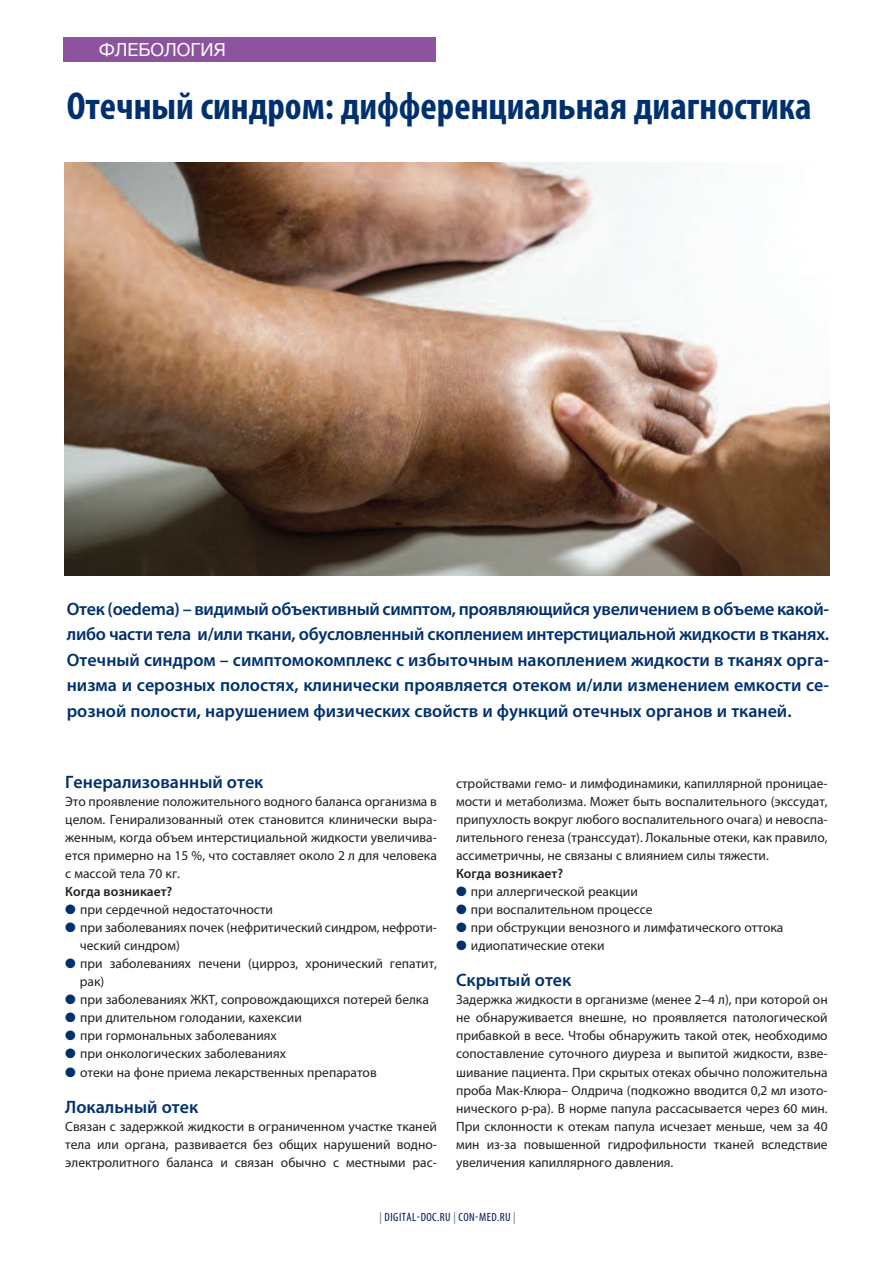
<style>
.page{position:relative;width:893px;height:1263px;background:#fff}
.page>*{position:absolute;margin:0;border:0;box-sizing:border-box;transform-origin:0 0}
.t1{font:700 condensed 39px "Myriad Pro";color:#01306e}
.t2{font:600 18px/25.5px "Myriad Pro";color:#01306e;text-align:justify}
.t3{font:18px "Helvetica Neue";color:#fff}
.t4{font:13.5px/18px "Myriad Pro";color:#231f20;text-align:justify}
.t5{font:600 13.5px "Myriad Pro";color:#231f20}
.t6{font:condensed 12px "Myriad Pro";letter-spacing:.04em;color:#011958}
.s1{color:#01306e}
.s2{color:#666e9a}
</style>
<div class="page">
<div style="left:64px;top:37px;width:372px;height:25px;background:#8e539f"></div>
<img style="left:65px;top:163px;width:764px;height:412px">
<h2 class="t3" style="left:99px;top:39px;width:128px">флебология</h2>
<h1 class="t1" style="left:67px;top:92px;width:746px">Отечный синдром: дифференциальная диагностика</h1>
<p class="t2" style="left:67px;top:597px;width:764px">Отек (oedema) – видимый объективный симптом, проявляющийся увеличением в объеме какой&shy;либо части тела и/или ткани, обусловленный скоплением интерстициальной жидкости в тканях.<br>Отечный синдром – симптомокомплекс с избыточным накоплением жидкости в тканях орга&shy;низма и серозных полостях, клинически проявляется отеком и/или изменением емкости се&shy;розной полости, нарушением физических свойств и функций отечных органов и тканей.</p>
<h2 class="t2" style="left:65px;top:771px;width:200px">Генерализованный отек</h2>
<p class="t4" style="left:65px;top:794px;width:373px">Это проявление положительного водного баланса организма в целом. Генирализованный отек становится клинически выра&shy;женным, когда объем интерстициальной жидкости увеличива&shy;ется примерно на 15 %, что составляет около 2 л для человека с массой тела 70 кг.</p>
<p class="t5" style="left:65px;top:887px;width:109px">Когда возникает?</p>
<p class="t4" style="left:65px;top:902px;width:209px"><span class="s1">●</span> при сердечной недостаточности</p>
<p class="t4" style="left:80px;top:920px;width:359px;text-indent:-15px"><span class="s1">●</span> при заболеваниях почек (нефритический синдром, нефроти&shy;ческий синдром)</p>
<p class="t4" style="left:80px;top:956px;width:359px;text-indent:-15px"><span class="s1">●</span> при заболеваниях печени (цирроз, хронический гепатит, рак)</p>
<p class="t4" style="left:65px;top:992px;width:365px"><span class="s1">●</span> при заболеваниях ЖКТ, сопровождающихся потерей белка</p>
<p class="t4" style="left:65px;top:1010px;width:238px"><span class="s1">●</span> при длительном голодании, кахексии</p>
<p class="t4" style="left:65px;top:1028px;width:213px"><span class="s1">●</span> при гормональных заболеваниях</p>
<p class="t4" style="left:65px;top:1046px;width:222px"><span class="s1">●</span> при онкологических заболеваниях</p>
<p class="t4" style="left:65px;top:1064px;width:313px"><span class="s1">●</span> отеки на фоне приема лекарственных препаратов</p>
<h2 class="t2" style="left:65px;top:1095px;width:134px">Локальный отек</h2>
<p class="t4" style="left:65px;top:1118px;width:373px">Связан с задержкой жидкости в ограниченном участке тканей тела или органа, развивается без общих нарушений водно&shy;электролитного баланса и связан обычно с местными рас-</p>
<p class="t4" style="left:456px;top:776px;width:373px">стройствами гемо- и лимфодинамики, капиллярной проницае&shy;мости и метаболизма. Может быть воспалительного (экссудат, припухлость вокруг любого воспалительного очага) и невоспа&shy;лительного генеза (транссудат). Локальные отеки, как правило, ассиметричны, не связаны с влиянием силы тяжести.</p>
<p class="t5" style="left:456px;top:869px;width:109px">Когда возникает?</p>
<p class="t4" style="left:456px;top:884px;width:183px"><span class="s1">●</span> при аллергической реакции</p>
<p class="t4" style="left:456px;top:902px;width:198px"><span class="s1">●</span> при воспалительном процессе</p>
<p class="t4" style="left:456px;top:920px;width:329px"><span class="s1">●</span> при обструкции венозного и лимфатического оттока</p>
<p class="t4" style="left:456px;top:938px;width:150px"><span class="s1">●</span> идиопатические отеки</p>
<h2 class="t2" style="left:456px;top:969px;width:117px">Скрытый отек</h2>
<p class="t4" style="left:456px;top:992px;width:373px">Задержка жидкости в организме (менее 2–4 л), при которой он не обнаруживается внешне, но проявляется патологической прибавкой в весе. Чтобы обнаружить такой отек, необходимо сопоставление суточного диуреза и выпитой жидкости, взве&shy;шивание пациента. При скрытых отеках обычно положительна проба Мак-Клюра– Олдрича (подкожно вводится 0,2 мл изото&shy;нического р-ра). В норме папула рассасывается через 60 мин.<br>При склонности к отекам папула исчезает меньше, чем за 40 мин из-за повышенной гидрофильности тканей вследствие увеличения капиллярного давления.</p>
<p class="t6" style="left:380px;top:1213px;width:138px"><span class="s2">|</span> DIGITAL-DOC.RU <span class="s2">|</span> CON-MED.RU <span class="s2">|</span></p>
</div>
